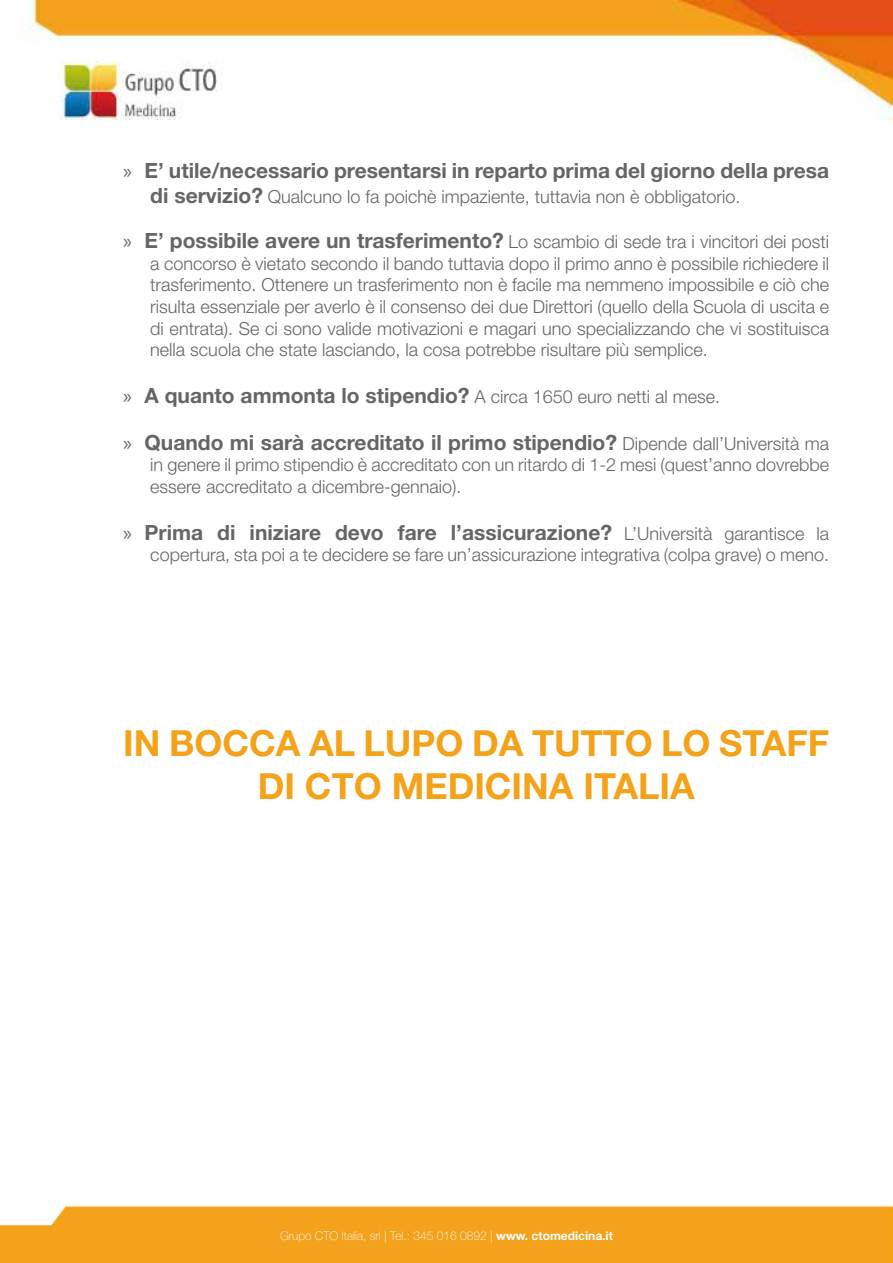
<style>
.page{position:relative;width:893px;height:1263px;background:#fff}
.page>*{position:absolute;margin:0;border:0;box-sizing:border-box;transform-origin:0 0}
.t1{font:700 36px/43.2px "Helvetica Neue";color:#f4a219;text-align:center}
.t2{font:700 21px "Helvetica Neue";color:#646567}
.t3{font:300 18px/21.6px "Helvetica Neue";color:#646567;text-align:justify}
.t4{font:100 12px "Helvetica Neue";color:#fff}
.s1{font-family:"Myriad Pro";font-weight:400}
.s2{font-weight:700;font-size:21px}
.s3{font-family:"Myriad Pro";font-weight:400;font-size:21px}
.s4{font-weight:300;font-size:18px}
.s5{font-weight:700}
</style>
<div class="page">
<img style="left:0;top:1205px;width:893px;height:58px">
<img style="left:20px;top:0;width:873px;height:120px">
<p class="t2" style="left:123px;top:158px;width:707px"><span class="s1">»</span> E’ utile/necessario presentarsi in reparto prima del giorno della presa</p>
<p class="t3" style="left:150px;top:186px;width:592px"><span class="s2">di servizio?</span> Qualcuno lo fa poichè impaziente, tuttavia non è obbligatorio.</p>
<p class="t3" style="left:150px;top:231px;width:680px;text-indent:-27px"><span class="s3">»</span> <span class="s2">E’ possibile avere un trasferimento?</span> Lo scambio di sede tra i vincitori dei posti a concorso è vietato secondo il bando tuttavia dopo il primo anno è possibile richiedere il trasferimento. Ottenere un trasferimento non è facile ma nemmeno impossibile e ciò che risulta essenziale per averlo è il consenso dei due Direttori (quello della Scuola di uscita e di entrata). Se ci sono valide motivazioni e magari uno specializzando che vi sostituisca nella scuola che state lasciando, la cosa potrebbe risultare più semplice.</p>
<p class="t2" style="left:123px;top:383px;width:598px"><span class="s1">»</span> A quanto ammonta lo stipendio? <span class="s4">A circa 1650 euro netti al mese.</span></p>
<p class="t2" style="left:123px;top:429px;width:707px"><span class="s1">»</span> Quando mi sarà accreditato il primo stipendio? <span class="s4">Dipende dall’Università ma</span></p>
<p class="t3" style="left:150px;top:454px;width:680px">in genere il primo stipendio è accreditato con un ritardo di 1-2 mesi (quest’anno dovrebbe essere accreditato a dicembre-gennaio).</p>
<p class="t2" style="left:123px;top:519px;width:707px"><span class="s1">»</span> Prima di iniziare devo fare l’assicurazione? <span class="s4">L’Università garantisce la</span></p>
<p class="t3" style="left:150px;top:544px;width:680px">copertura, sta poi a te decidere se fare un’assicurazione integrativa (colpa grave) o meno.</p>
<h1 class="t1" style="left:123px;top:721px;width:707px">IN BOCCA AL LUPO DA TUTTO LO STAFF<br>DI CTO MEDICINA ITALIA</h1>
<p class="t4" style="left:280px;top:1228px;width:334px">Grupo CTO Italia, srl | Tel.: 345 016 0892 | <span class="s5">www. ctomedicina.it</span></p>
</div>
